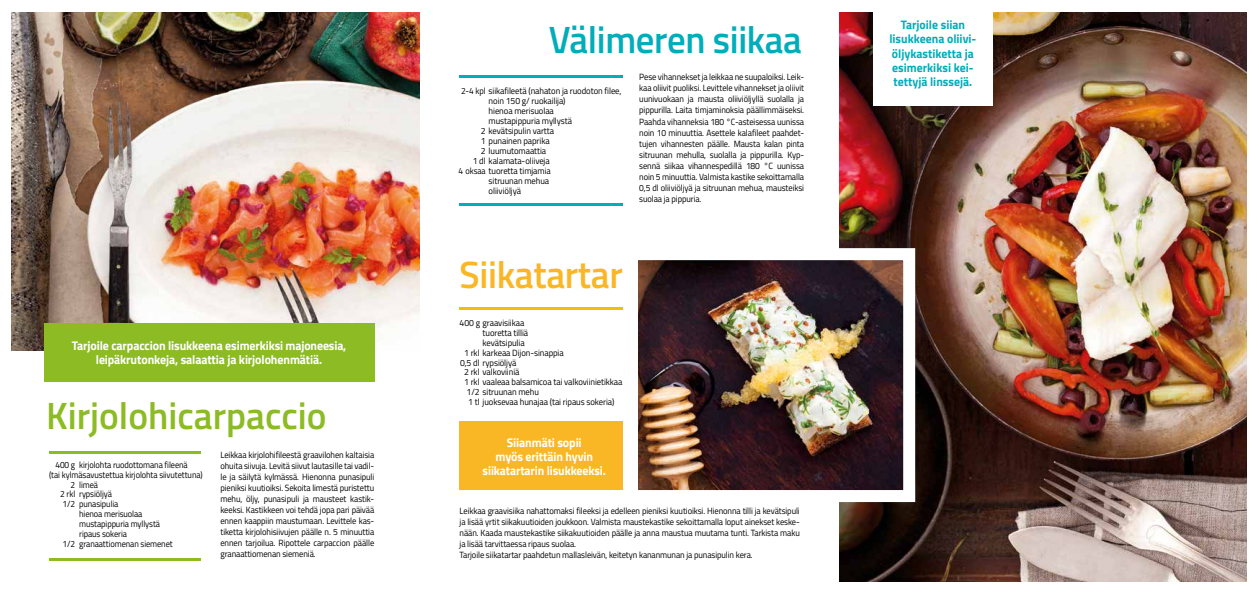
<style>
.page{position:relative;width:1259px;height:596px;background:#fff}
.page>*{position:absolute;margin:0;border:0;box-sizing:border-box;transform-origin:0 0}
.t1{font:600 38px "Titillium Web";color:#8cbb24}
.t2{font:600 38px "Titillium Web";letter-spacing:-.01em;color:#00adba}
.t3{font:600 38px "Titillium Web";letter-spacing:-.01em;color:#fab725}
.t4{font:700 12.5px/14.2px "Titillium Web";letter-spacing:-.01em;color:#fff;text-align:center;scale:.96 1}
.t5{font:700 12.3px/14.2px "Titillium Web";color:#00adba;text-align:center;scale:.96 1}
.t6{font:9px/11px "Titillium Web";letter-spacing:-.01em;color:#000;text-align:justify;scale:.94 1}
.t7{font:9px "Titillium Web";letter-spacing:-.01em;color:#000;scale:.96 1}
.t8{font:9px "Titillium Web";letter-spacing:-.01em;color:#000;scale:.93 1}
.t9{font:9px "Titillium Web";letter-spacing:-.01em;color:#000;scale:.92 1}
</style>
<div class="page">
<img style="left:11px;top:13px;width:409px;height:337px">
<hr style="left:459px;top:308px;width:164px;height:2px;background:#faba05">
<hr style="left:460px;top:75px;width:163px;height:3px;background:#00adba">
<hr style="left:460px;top:203px;width:163px;height:2px;background:#00adba">
<hr style="left:49px;top:450px;width:152px;height:3px;background:#8cbb24">
<hr style="left:49px;top:558px;width:152px;height:2px;background:#8cbb24">
<img style="left:839px;top:13px;width:407px;height:568px">
<div style="left:45px;top:323px;width:330px;height:59px;background:#8cbb24"></div>
<div style="left:873px;top:0;width:119px;height:105px;background:#fff"></div>
<div style="left:459px;top:421px;width:164px;height:68px;background:#fab725"></div>
<img style="left:620px;top:242px;width:301px;height:265px">
<h2 class="t4" style="left:72px;top:337px;width:287px">Tarjoile carpaccion lisukkeena esimerkiksi majoneesia, leipäkrutonkeja, salaattia ja kirjolohenmätiä.</h2>
<h1 class="t1" style="left:46px;top:387px;width:282px">Kirjolohicarpaccio</h1>
<p class="t8" style="left:55px;top:458px;width:144px">400 g kirjolohta ruodottomana fileenä</p>
<p class="t8" style="left:49px;top:468px;width:167px">(tai kylmäsavustettua kirjolohta siivutettuna)</p>
<p class="t8" style="left:71px;top:477px;width:31px">2 limeä</p>
<p class="t8" style="left:60px;top:487px;width:57px">2 rkl rypsiöljyä</p>
<p class="t8" style="left:63px;top:497px;width:62px">1/2 punasipulia</p>
<p class="t8" style="left:79px;top:507px;width:69px">hienoa merisuolaa</p>
<p class="t8" style="left:79px;top:517px;width:88px">mustapippuria myllystä</p>
<p class="t8" style="left:79px;top:526px;width:53px">ripaus sokeria</p>
<p class="t8" style="left:63px;top:536px;width:120px">1/2 granaattiomenan siemenet</p>
<p class="t6" style="left:220px;top:448px;width:165px">Leikkaa kirjolohifileestä graavilohen kaltaisia ohuita siivuja. Levitä siivut lautasille tai vadil&shy;le ja säilytä kylmässä. Hienonna punasipuli pieniksi kuutioiksi. Sekoita limestä puristettu mehu, öljy, punasipuli ja mausteet kastik&shy;keeksi. Kastikkeen voi tehdä jopa pari päivää ennen kaappiin maustumaan. Levittele kas&shy;tiketta kirjolohisiivujen päälle n. 5 minuuttia ennen tarjoilua. Ripottele carpaccion päälle granaattiomenan siemeniä.</p>
<h1 class="t2" style="left:549px;top:11px;width:254px">Välimeren siikaa</h1>
<p class="t8" style="left:461px;top:84px;width:174px">2-4 kpl siikafileetä (nahaton ja ruodoton filee,</p>
<p class="t7" style="left:489px;top:94px;width:82px">noin 150 g/ ruokailija)</p>
<p class="t7" style="left:489px;top:104px;width:69px">hienoa merisuolaa</p>
<p class="t7" style="left:489px;top:114px;width:88px">mustapippuria myllystä</p>
<p class="t7" style="left:481px;top:124px;width:78px">2 kevätsipulin vartta</p>
<p class="t7" style="left:481px;top:134px;width:73px">1 punainen paprika</p>
<p class="t7" style="left:481px;top:144px;width:70px">2 luumutomaattia</p>
<p class="t7" style="left:473px;top:154px;width:82px">1 dl kalamata-oliiveja</p>
<p class="t9" style="left:459px;top:164px;width:102px">4 oksaa tuoretta timjamia</p>
<p class="t7" style="left:489px;top:174px;width:65px">sitruunan mehua</p>
<p class="t7" style="left:489px;top:184px;width:35px">oliiviöljyä</p>
<p class="t6" style="left:639px;top:71px;width:177px">Pese vihannekset ja leikkaa ne suupaloiksi. Leik&shy;kaa oliivit puoliksi. Levittele vihannekset ja oliivit uunivuokaan ja mausta oliiviöljyllä suolalla ja pippurilla. Laita timjaminoksia päällimmäiseksi.<br>Paahda vihanneksia 180 °C-asteisessa uunissa noin 10 minuuttia. Asettele kalafileet paahdet&shy;tujen vihannesten päälle. Mausta kalan pinta sitruunan mehulla, suolalla ja pippurilla. Kyp&shy;sennä siikaa vihannespedillä 180 °C uunissa noin 5 minuuttia. Valmista kastike sekoittamalla 0,5 dl oliiviöljyä ja sitruunan mehua, mausteiksi suolaa ja pippuria.</p>
<h1 class="t3" style="left:459px;top:246px;width:165px">Siikatartar</h1>
<p class="t7" style="left:459px;top:316px;width:69px">400 g graavisiikaa</p>
<p class="t7" style="left:482px;top:326px;width:49px">tuoretta tilliä</p>
<p class="t7" style="left:482px;top:336px;width:45px">kevätsipulia</p>
<p class="t7" style="left:464px;top:346px;width:105px">1 rkl karkeaa Dijon-sinappia</p>
<p class="t7" style="left:460px;top:355px;width:60px">0,5 dl rypsiöljyä</p>
<p class="t7" style="left:464px;top:365px;width:59px">2 rkl valkoviiniä</p>
<p class="t7" style="left:464px;top:375px;width:166px">1 rkl vaaleaa balsamicoa tai valkoviinietikkaa</p>
<p class="t7" style="left:466px;top:385px;width:77px">1/2 sitruunan mehu</p>
<p class="t7" style="left:468px;top:395px;width:154px">1 tl juoksevaa hunajaa (tai ripaus sokeria)</p>
<h2 class="t4" style="left:482px;top:434px;width:130px">Siianmäti sopii<br>myös erittäin hyvin siikatartarin lisukkeeksi.</h2>
<p class="t6" style="left:459px;top:504px;width:363px;text-align:left">Leikkaa graavisiika nahattomaksi fileeksi ja edelleen pieniksi kuutioiksi. Hienonna tilli ja kevätsipuli ja lisää yrtit siikakuutioiden joukkoon. Valmista maustekastike sekoittamalla loput ainekset keske&shy;nään. Kaada maustekastike siikakuutioiden päälle ja anna maustua muutama tunti. Tarkista maku ja lisää tarvittaessa ripaus suolaa.<br>Tarjoile siikatartar paahdetun mallasleivän, keitetyn kananmunan ja punasipulin kera.</p>
<h3 class="t5" style="left:889px;top:17px;width:92px">Tarjoile siian lisukkeena oliivi&shy;öljykastiketta ja esimerkiksi kei&shy;tettyjä linssejä.</h3>
</div>
